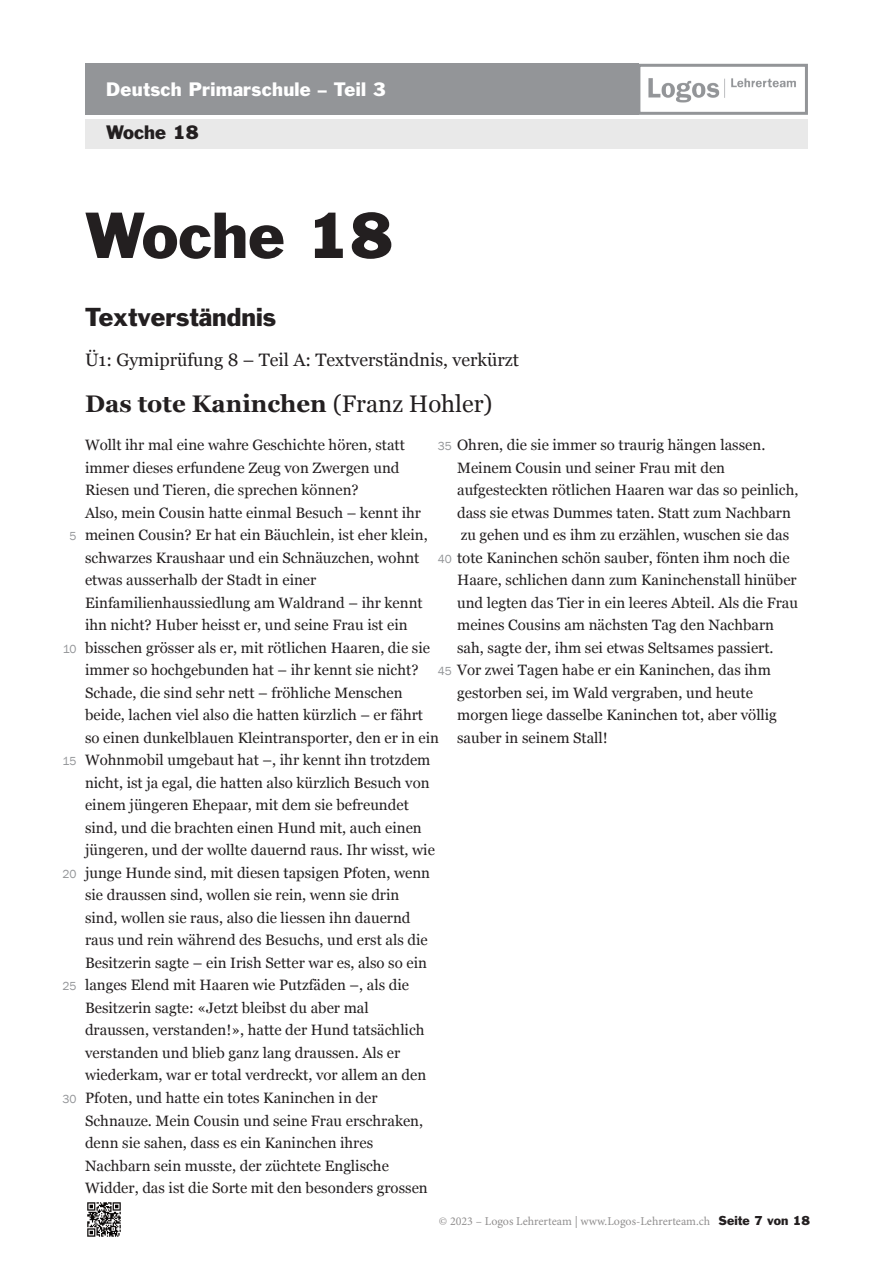
<style>
.page{position:relative;width:893px;height:1263px;background:#fff}
.page>*{position:absolute;margin:0;border:0;box-sizing:border-box;transform-origin:0 0}
.t1{font:60px "Franklin Gothic Std";color:#231f20}
.t2{font:700 24px "Georgia";color:#231f20}
.t3{font:24px "Franklin Gothic Std";color:#231f20}
.t4{font:18px "Georgia";color:#231f20}
.t5{font:18px "Franklin Gothic Std";letter-spacing:.015em;color:#fff}
.t6{font:18px "Franklin Gothic Std";color:#231f20}
.t7{font:15px/22.5px "Georgia";color:#231f20}
.t8{font:12px "Minion Pro";color:#918f8f}
.t9{font:12px "Franklin Gothic";color:#939598}
.s1{font-weight:400}
.s2{font-family:"Franklin Gothic Std";color:#231f20}
</style>
<div class="page">
<img style="left:87px;top:1202px;width:34px;height:35px">
<div style="left:85px;top:119px;width:723px;height:30px;background:#e9e9e9"></div>
<div style="left:85px;top:64px;width:554px;height:51px;background:#939598"></div>
<img style="left:648px;top:78px;width:148px;height:25px">
<div style="left:637px;top:64px;width:171px;height:51px;border:3px solid #939598"></div>
<p class="t5" style="left:106px;top:82px;width:281px">Deutsch Primarschule – Teil 3</p>
<p class="t6" style="left:106px;top:126px;width:94px">Woche 18</p>
<h1 class="t1" style="left:85px;top:213px;width:310px">Woche 18</h1>
<h2 class="t3" style="left:85px;top:308px;width:193px">Textverständnis</h2>
<p class="t4" style="left:85px;top:353px;width:435px">Ü1: Gymiprüfung 8 – Teil A: Textverständnis, verkürzt</p>
<h2 class="t2" style="left:85px;top:394px;width:409px">Das tote Kaninchen <span class="s1">(Franz Hohler)</span></h2>
<p class="t7" style="left:85px;top:435px;width:355px">Wollt ihr mal eine wahre Geschichte hören, statt immer dieses erfundene Zeug von Zwergen und Riesen und Tieren, die sprechen können?<br>Also, mein Cousin hatte einmal Besuch – kennt ihr meinen Cousin? Er hat ein Bäuchlein, ist eher klein, schwarzes Kraushaar und ein Schnäuzchen, wohnt etwas ausserhalb der Stadt in einer Einfamilienhaussiedlung am Waldrand – ihr kennt ihn nicht? Huber heisst er, und seine Frau ist ein bisschen grösser als er, mit rötlichen Haaren, die sie immer so hochgebunden hat – ihr kennt sie nicht?<br>Schade, die sind sehr nett – fröhliche Menschen beide, lachen viel also die hatten kürzlich – er fährt so einen dunkelblauen Kleintransporter, den er in ein Wohnmobil umgebaut hat –, ihr kennt ihn trotzdem nicht, ist ja egal, die hatten also kürzlich Besuch von einem jüngeren Ehepaar, mit dem sie befreundet sind, und die brachten einen Hund mit, auch einen jüngeren, und der wollte dauernd raus. Ihr wisst, wie junge Hunde sind, mit diesen tapsigen Pfoten, wenn sie draussen sind, wollen sie rein, wenn sie drin<br>sind, wollen sie raus, also die liessen ihn dauernd raus und rein während des Besuchs, und erst als die Besitzerin sagte – ein Irish Setter war es, also so ein langes Elend mit Haaren wie Putzfäden –, als die Besitzerin sagte: «Jetzt bleibst du aber mal<br>draussen, verstanden!», hatte der Hund tatsächlich verstanden und blieb ganz lang draussen. Als er wiederkam, war er total verdreckt, vor allem an den Pfoten, und hatte ein totes Kaninchen in der Schnauze. Mein Cousin und seine Frau erschraken, denn sie sahen, dass es ein Kaninchen ihres Nachbarn sein musste, der züchtete Englische Widder, das ist die Sorte mit den besonders grossen</p>
<p class="t7" style="left:457px;top:435px;width:343px">Ohren, die sie immer so traurig hängen lassen.<br>Meinem Cousin und seiner Frau mit den aufgesteckten rötlichen Haaren war das so peinlich, dass sie etwas Dummes taten. Statt zum Nachbarn zu gehen und es ihm zu erzählen, wuschen sie das tote Kaninchen schön sauber, fönten ihm noch die Haare, schlichen dann zum Kaninchenstall hinüber und legten das Tier in ein leeres Abteil. Als die Frau meines Cousins am nächsten Tag den Nachbarn sah, sagte der, ihm sei etwas Seltsames passiert.<br>Vor zwei Tagen habe er ein Kaninchen, das ihm gestorben sei, im Wald vergraben, und heute morgen liege dasselbe Kaninchen tot, aber völlig sauber in seinem Stall!</p>
<p class="t9" style="left:438px;top:442px;width:16px">35</p>
<p class="t9" style="left:69px;top:532px;width:9px">5</p>
<p class="t9" style="left:438px;top:554px;width:16px">40</p>
<p class="t9" style="left:63px;top:644px;width:15px">10</p>
<p class="t9" style="left:438px;top:667px;width:16px">45</p>
<p class="t9" style="left:63px;top:757px;width:15px">15</p>
<p class="t9" style="left:62px;top:869px;width:16px">20</p>
<p class="t9" style="left:62px;top:982px;width:16px">25</p>
<p class="t9" style="left:62px;top:1094px;width:16px">30</p>
<p class="t8" style="left:439px;top:1216px;width:373px">© 2023 – Logos Lehrerteam | www.Logos-Lehrerteam.ch <span class="s2">Seite 7 von 18</span></p>
</div>
